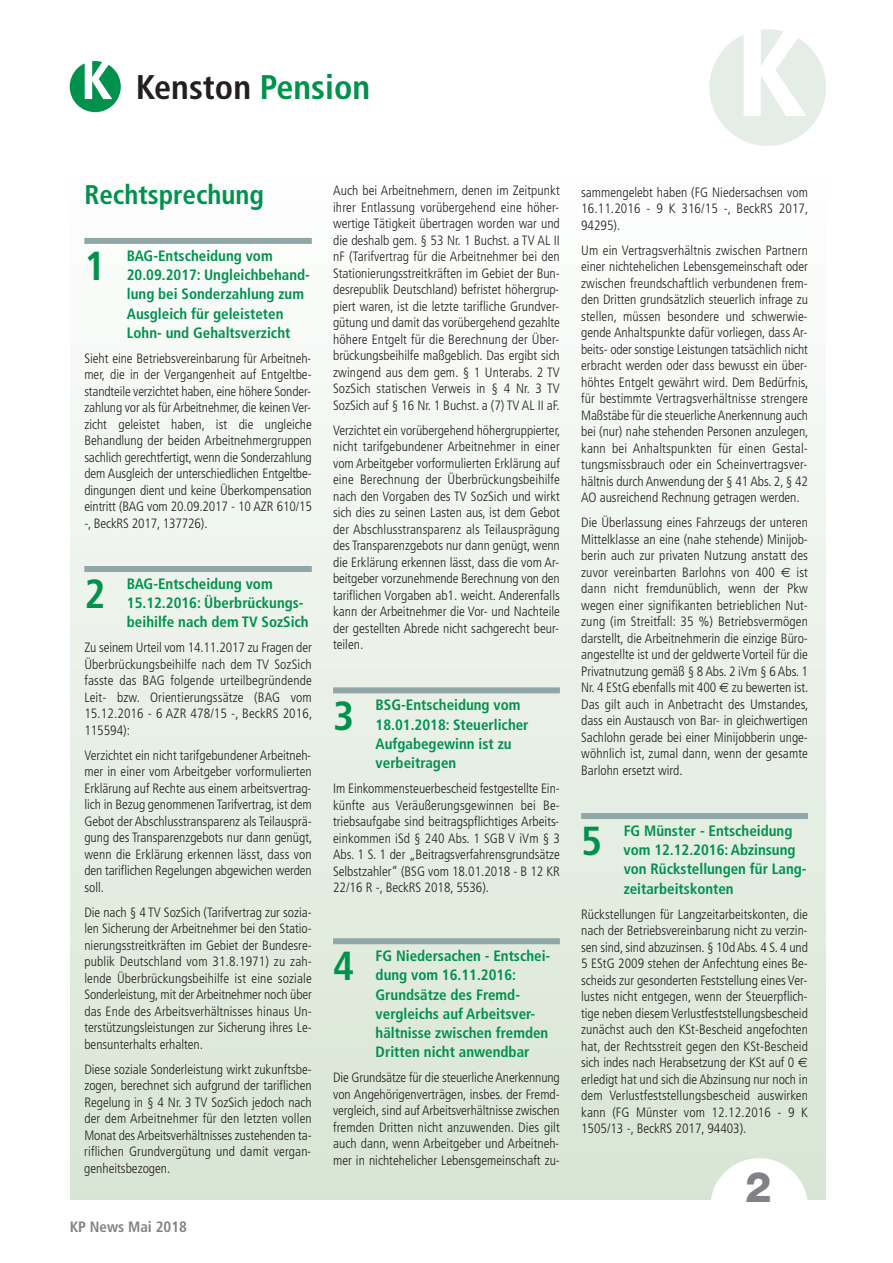
<style>
.page{position:relative;width:893px;height:1263px;background:#fff}
.page>*{position:absolute;margin:0;border:0;box-sizing:border-box;transform-origin:0 0}
.t1{font:800 42px "Helvetica Neue";color:#808285}
.t2{font:700 condensed 40.5px "Frutiger";color:#00914d}
.t3{font:700 condensed 34.2px "Frutiger";color:#231f20}
.t4{font:700 condensed 27px "Frutiger";color:#00914d}
.t5{font:700 condensed 15px/19.2px "Frutiger";color:#00914d}
.t6{font:700 condensed 15px "Frutiger";color:#808285}
.t7{font:300 condensed 13.5px/16.5px "Frutiger";color:#231f20;text-align:justify}
.s1{color:#00914d}
</style>
<div class="page">
<div style="left:70px;top:168px;width:756px;height:1031px;background:linear-gradient(to bottom,#fdfefe,#d7e5d4)"></div>
<div style="left:333px;top:687px;width:227px;height:6px;background:#91a6a7"></div>
<div style="left:333px;top:938px;width:227px;height:6px;background:#91a6a7"></div>
<div style="left:581px;top:813px;width:227px;height:6px;background:#91a6a7"></div>
<div style="left:84px;top:238px;width:228px;height:6px;background:#91a6a7"></div>
<div style="left:84px;top:566px;width:228px;height:6px;background:#91a6a7"></div>
<svg style="left:709px;top:29px;width:117px;height:117px"></svg>
<div style="left:710px;top:1158px;width:98px;height:98px;background:#fff;border-radius:50%"></div>
<svg style="left:70px;top:61px;width:51px;height:51px"></svg>
<svg style="left:781px;top:568px;width:9px;height:9px"></svg>
<svg style="left:719px;top:683px;width:9px;height:9px"></svg>
<svg style="left:798px;top:1058px;width:9px;height:9px"></svg>
<h3 class="t3" style="left:136px;top:73px;width:236px">Kenston <span class="s1">Pension</span></h3>
<h3 class="t4" style="left:84px;top:183px;width:181px">Rechtsprechung</h3>
<h2 class="t2" style="left:84px;top:250px;width:23px">1</h2>
<p class="t5" style="left:127px;top:247px;width:185px">BAG-Entscheidung vom<br>20.09.2017: Ungleichbehand&shy;lung bei Sonderzahlung zum<br>Ausgleich für geleisteten<br>Lohn- und Gehaltsverzicht</p>
<p class="t7" style="left:84px;top:351px;width:229px">Sieht eine Betriebsvereinbarung für Arbeitneh&shy;mer, die in der Vergangenheit auf Entgeltbe&shy;standteile verzichtet haben, eine höhere Sonder&shy;zahlung vor als fürArbeitnehmer, die keinen Ver&shy;zicht geleistet haben, ist die ungleiche Behandlung der beiden Arbeitnehmergruppen sachlich gerechtfertigt, wenn die Sonderzahlung dem Ausgleich der unterschiedlichen Entgeltbe&shy;dingungen dient und keine Überkompensation eintritt (BAG vom 20.09.2017 - 10 AZR 610/15 -, BeckRS 2017, 137726).</p>
<h2 class="t2" style="left:84px;top:578px;width:23px">2</h2>
<p class="t5" style="left:127px;top:575px;width:183px">BAG-Entscheidung vom<br>15.12.2016: Überbrückungs&shy;beihilfe nach dem TV SozSich</p>
<p class="t7" style="left:84px;top:640px;width:229px">Zu seinem Urteil vom 14.11.2017 zu Fragen der Überbrückungsbeihilfe nach dem TV SozSich fasste das BAG folgende urteilbegründende Leit- bzw. Orientierungssätze (BAG vom 15.12.2016 - 6 AZR 478/15 -, BeckRS 2016, 115594):</p>
<p class="t7" style="left:84px;top:748px;width:229px">Verzichtet ein nicht tarifgebundener Arbeitneh&shy;mer in einer vom Arbeitgeber vorformulierten Erklärung auf Rechte aus einem arbeitsvertrag&shy;lich in Bezug genommenen Tarifvertrag, ist dem Gebot der Abschlusstransparenz als Teilausprä&shy;gung des Transparenzgebots nur dann genügt, wenn die Erklärung erkennen lässt, dass von den tariflichen Regelungen abgewichen werden soll.</p>
<p class="t7" style="left:84px;top:905px;width:229px">Die nach § 4 TV SozSich (Tarifvertrag zur sozia&shy;len Sicherung der Arbeitnehmer bei den Statio&shy;nierungsstreitkräften im Gebiet der Bundesre&shy;publik Deutschland vom 31.8.1971) zu zah&shy;lende Überbrückungsbeihilfe ist eine soziale Sonderleistung, mit der Arbeitnehmer noch über das Ende des Arbeitsverhältnisses hinaus Un&shy;terstützungsleistungen zur Sicherung ihres Le&shy;bensunterhalts erhalten.</p>
<p class="t7" style="left:84px;top:1062px;width:229px">Diese soziale Sonderleistung wirkt zukunftsbe&shy;zogen, berechnet sich aufgrund der tariflichen Regelung in § 4 Nr. 3 TV SozSich jedoch nach der dem Arbeitnehmer für den letzten vollen Monat des Arbeitsverhältnisses zustehenden ta&shy;riflichen Grundvergütung und damit vergan&shy;genheitsbezogen.</p>
<p class="t6" style="left:70px;top:1221px;width:119px">KP News Mai 2018</p>
<p class="t7" style="left:333px;top:183px;width:228px">Auch bei Arbeitnehmern, denen im Zeitpunkt ihrer Entlassung vorübergehend eine höher&shy;wertige Tätigkeit übertragen worden war und die deshalb gem. § 53 Nr. 1 Buchst. a TV AL II nF (Tarifvertrag für die Arbeitnehmer bei den Stationierungsstreitkräften im Gebiet der Bun&shy;desrepublik Deutschland) befristet höhergrup&shy;piert waren, ist die letzte tarifliche Grundver&shy;gütung und damit das vorübergehend gezahlte höhere Entgelt für die Berechnung der Über&shy;brückungsbeihilfe maßgeblich. Das ergibt sich zwingend aus dem gem. § 1 Unterabs. 2 TV SozSich statischen Verweis in § 4 Nr. 3 TV SozSich auf § 16 Nr. 1 Buchst. a (7) TV AL II aF.</p>
<p class="t7" style="left:333px;top:423px;width:229px">Verzichtet ein vorübergehend höhergruppierter, nicht tarifgebundener Arbeitnehmer in einer vom Arbeitgeber vorformulierten Erklärung auf eine Berechnung der Überbrückungsbeihilfe nach den Vorgaben des TV SozSich und wirkt sich dies zu seinen Lasten aus, ist dem Gebot der Abschlusstransparenz als Teilausprägung des Transparenzgebots nur dann genügt, wenn die Erklärung erkennen lässt, dass die vom Ar&shy;beitgeber vorzunehmende Berechnung von den tariflichen Vorgaben ab1. weicht. Anderenfalls kann der Arbeitnehmer die Vor- und Nachteile der gestellten Abrede nicht sachgerecht beur&shy;teilen.</p>
<h2 class="t2" style="left:333px;top:699px;width:23px">3</h2>
<p class="t5" style="left:376px;top:697px;width:154px">BSG-Entscheidung vom<br>18.01.2018: Steuerlicher<br>Aufgabegewinn ist zu verbeitragen</p>
<p class="t7" style="left:333px;top:781px;width:228px">Im Einkommensteuerbescheid festgestellte Ein&shy;künfte aus Veräußerungsgewinnen bei Be&shy;triebsaufgabe sind beitragspflichtiges Arbeits&shy;einkommen iSd § 240 Abs. 1 SGB V iVm § 3<br>Abs. 1 S. 1 der „Beitragsverfahrensgrundsätze Selbstzahler“ (BSG vom 18.01.2018 - B 12 KR 22/16 R -, BeckRS 2018, 5536).</p>
<h2 class="t2" style="left:333px;top:950px;width:23px">4</h2>
<p class="t5" style="left:376px;top:948px;width:176px">FG Niedersachen - Entschei&shy;dung vom 16.11.2016:<br>Grundsätze des Fremd&shy;vergleichs auf Arbeitsver&shy;hältnisse zwischen fremden<br>Dritten nicht anwendbar</p>
<p class="t7" style="left:333px;top:1070px;width:228px">Die Grundsätze für die steuerliche Anerkennung von Angehörigenverträgen, insbes. der Fremd&shy;vergleich, sind auf Arbeitsverhältnisse zwischen fremden Dritten nicht anzuwenden. Dies gilt auch dann, wenn Arbeitgeber und Arbeitneh&shy;mer in nichtehelicher Lebensgemeinschaft zu-</p>
<p class="t7" style="left:581px;top:185px;width:229px">sammengelebt haben (FG Niedersachsen vom 16.11.2016 - 9 K 316/15 -, BeckRS 2017, 94295).</p>
<p class="t7" style="left:581px;top:243px;width:229px">Um ein Vertragsverhältnis zwischen Partnern einer nichtehelichen Lebensgemeinschaft oder zwischen freundschaftlich verbundenen frem&shy;den Dritten grundsätzlich steuerlich infrage zu stellen, müssen besondere und schwerwie&shy;gende Anhaltspunkte dafür vorliegen, dass Ar&shy;beits- oder sonstige Leistungen tatsächlich nicht erbracht werden oder dass bewusst ein über&shy;höhtes Entgelt gewährt wird. Dem Bedürfnis, für bestimmte Vertragsverhältnisse strengere Maßstäbe für die steuerliche Anerkennung auch bei (nur) nahe stehenden Personen anzulegen, kann bei Anhaltspunkten für einen Gestal&shy;tungsmissbrauch oder ein Scheinvertragsver&shy;hältnis durch Anwendung der § 41 Abs. 2, § 42<br>AO ausreichend Rechnung getragen werden.</p>
<p class="t7" style="left:581px;top:515px;width:228px">Die Überlassung eines Fahrzeugs der unteren Mittelklasse an eine (nahe stehende) Minijob&shy;berin auch zur privaten Nutzung anstatt des zuvor vereinbarten Barlohns von 400</p>
<p class="t7" style="left:581px;top:565px;width:229px;text-indent:215px">ist dann nicht fremdunüblich, wenn der Pkw wegen einer signifikanten betrieblichen Nut&shy;zung (im Streitfall: 35 %) Betriebsvermögen darstellt, die Arbeitnehmerin die einzige Büro&shy;angestellte ist und der geldwerte Vorteil für die Privatnutzung gemäß § 8 Abs. 2 iVm § 6 Abs. 1<br>Nr. 4 EStG ebenfalls mit 400 zu bewerten ist.<br>Das gilt auch in Anbetracht des Umstandes, dass ein Austausch von Bar- in gleichwertigen Sachlohn gerade bei einer Minijobberin unge&shy;wöhnlich ist, zumal dann, wenn der gesamte Barlohn ersetzt wird.</p>
<h2 class="t2" style="left:581px;top:825px;width:23px">5</h2>
<p class="t5" style="left:623px;top:822px;width:185px">FG Münster - Entscheidung vom 12.12.2016: Abzinsung von Rückstellungen für Lang&shy;zeitarbeitskonten</p>
<p class="t7" style="left:581px;top:907px;width:228px;text-align:left">Rückstellungen für Langzeitarbeitskonten, die nach der Betriebsvereinbarung nicht zu verzin&shy;sen sind, sind abzuzinsen. § 10d Abs. 4 S. 4 und 5 EStG 2009 stehen der Anfechtung eines Be&shy;scheids zur gesonderten Feststellung eines Ver&shy;lustes nicht entgegen, wenn der Steuerpflich&shy;tige neben diesemVerlustfeststellungsbescheid zunächst auch den KSt-Bescheid angefochten hat, der Rechtsstreit gegen den KSt-Bescheid sich indes nach Herabsetzung der KSt auf 0 erledigt hat und sich die Abzinsung nur noch in dem Verlustfeststellungsbescheid auswirken kann (FG Münster vom 12.12.2016 - 9 K 1505/13 -, BeckRS 2017, 94403).</p>
<h1 class="t1" style="left:745px;top:1171px;width:28px">2</h1>
</div>
